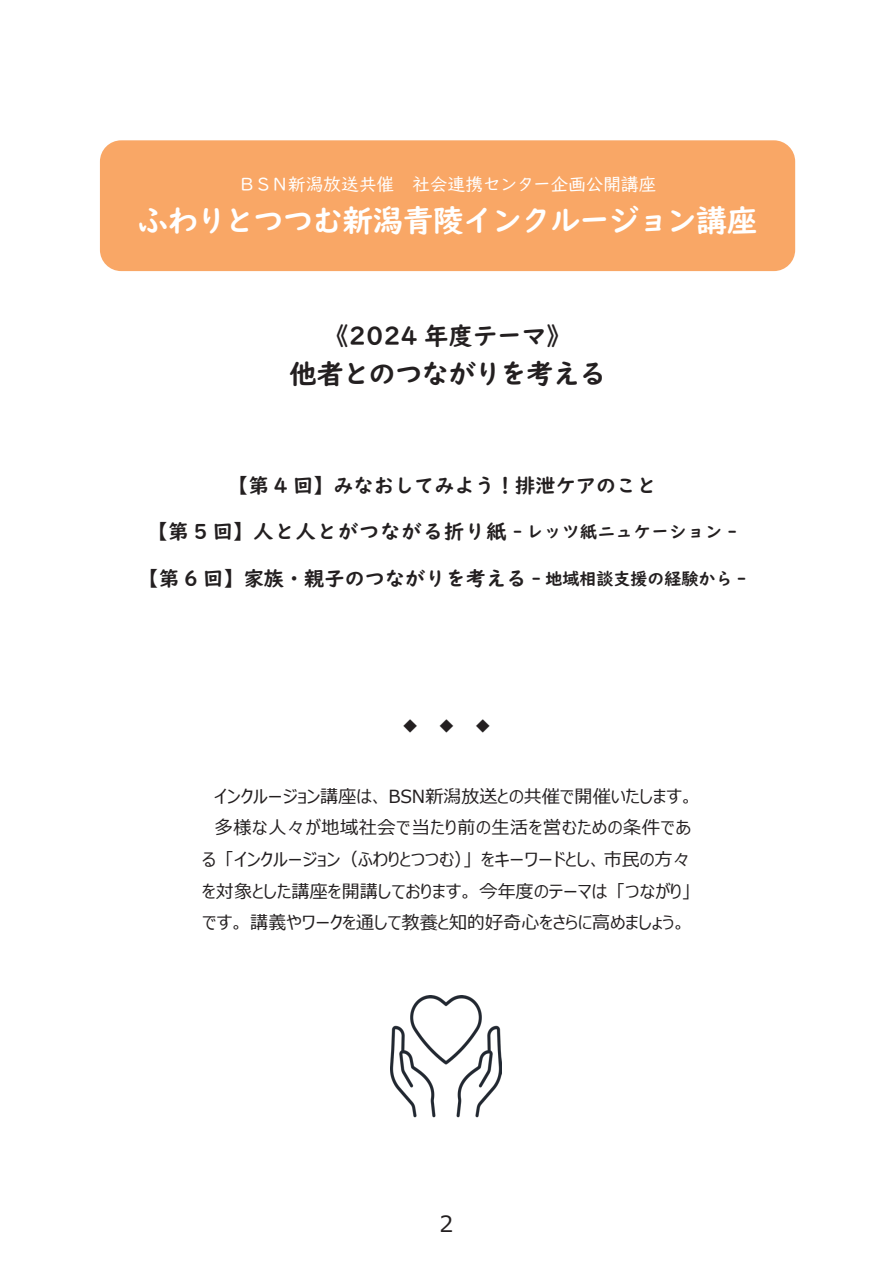
<style>
.page{position:relative;width:893px;height:1263px;background:#fff}
.page>*{position:absolute;margin:0;border:0;box-sizing:border-box;transform-origin:0 0}
.t1{font:30.9px "UD Digi Kyokasho NP B";letter-spacing:-.04em;color:#fff}
.t2{font:27.6px "UD Digi Kyokasho NP B";letter-spacing:-.045em;color:#231f20}
.t3{font:24.45px "UD Digi Kyokasho NP B";color:#231f20}
.t4{font:22.35px "Meiryo UI";color:#231f20}
.t5{font:20.25px "UD Digi Kyokasho NP B";color:#231f20}
.t6{font:20.25px "UD Digi Kyokasho NP B";letter-spacing:.05em;color:#231f20}
.t7{font:18px/31.7px "Meiryo UI";color:#231f20;text-align:justify}
.t8{font:18px "UD Digi Kyokasho NP R";letter-spacing:-.03em;color:#fff}
.s1{font-size:16.95px}
</style>
<div class="page">
<div style="left:100px;top:140px;width:695px;height:131px;background:#f9a766;border-radius:21px"></div>
<img style="left:391px;top:995px;width:110px;height:123px">
<p class="t8" style="left:238px;top:174px;width:420px">ＢＳＮ新潟放送共催　社会連携センター企画公開講座</p>
<p class="t1" style="left:137px;top:202px;width:622px">ふわりとつつむ新潟青陵インクルージョン講座</p>
<p class="t3" style="left:324px;top:322px;width:248px">《2024 年度テーマ》</p>
<p class="t2" style="left:289px;top:358px;width:319px">他者とのつながりを考える</p>
<p class="t5" style="left:228px;top:473px;width:430px">【第 4 回】みなおしてみよう！排泄ケアのこと</p>
<p class="t6" style="left:148px;top:520px;width:590px">【第 5 回】人と人とがつながる折り紙 <span class="s1">- レッツ紙ニュケーション -</span></p>
<p class="t5" style="left:139px;top:567px;width:609px">【第 6 回】家族・親子のつながりを考える <span class="s1">- 地域相談支援の経験から -</span></p>
<p class="t7" style="left:401px;top:710px;width:92px">◆ 　◆ 　◆</p>
<p class="t7" style="left:214px;top:781px;width:481px">インクルージョン講座は、 BSN新潟放送との共催で開催いたします。</p>
<p class="t7" style="left:202px;top:813px;width:490px">　多様な人々が地域社会で当たり前の生活を営むための条件である「インクルージョン（ふわりとつつむ）」をキーワードとし、市民の方々を対象とした講座を開講しております。今年度のテーマは「つながり」です。講義やワークを通して教養と知的好奇心をさらに高めましょう。</p>
<p class="t4" style="left:440px;top:1208px;width:15px">2</p>
</div>
